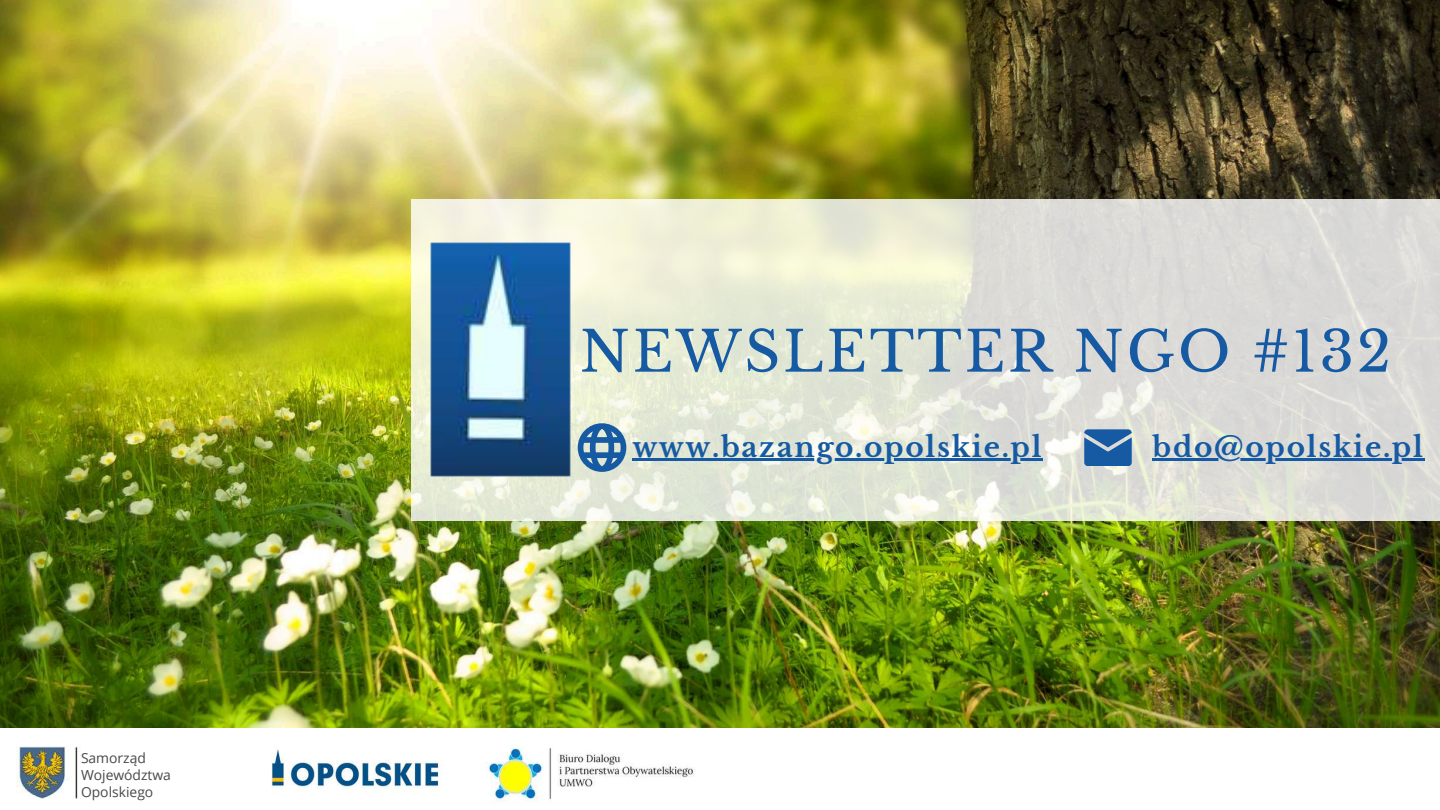
<style>
.page{position:relative;width:1440px;height:810px;background:#fff}
.page>*{position:absolute;margin:0;border:0;box-sizing:border-box;transform-origin:0 0}
.t1{font:55.7px "Libre Baskerville";letter-spacing:.05em;color:#155aa3}
.t2{font:700 27.9px "Libre Baskerville";letter-spacing:.06em;color:#155aa3}
.t3{font:13.9px/16.8px "Open Sans";color:#484848}
</style>
<div class="page">
<img style="left:0;top:0;width:1440px;height:728px">
<img style="left:271px;top:749px;width:171px;height:44px">
<img style="left:486px;top:744px;width:208px;height:58px">
<svg style="left:411px;top:199px;width:1029px;height:322px;background:#e2e4d8"></svg>
<svg style="left:1084px;top:429px;width:48px;height:37px;background:#316caa"></svg>
<img style="left:430px;top:242px;width:142px;height:236px">
<svg style="left:578px;top:423px;width:48px;height:49px;background:#6591b6"></svg>
<hr style="left:632px;top:458px;width:411px;height:2px;background:#155aa3">
<hr style="left:1153px;top:458px;width:239px;height:2px;background:#155aa3">
<hr style="left:1392px;top:458px;width:33px;height:2px;background:#155aa3">
<img style="left:17px;top:747px;width:61px;height:53px">
<p class="t3" style="left:81px;top:749px;width:92px">Samorząd<br>Województwa<br>Opolskiego</p>
<h1 class="t1" style="left:580px;top:318px;width:813px">NEWSLETTER NGO #132</h1>
<p class="t2" style="left:632px;top:430px;width:411px">www.bazango.opolskie.pl</p>
<p class="t2" style="left:1153px;top:430px;width:272px">bdo@opolskie.pl</p>
</div>
